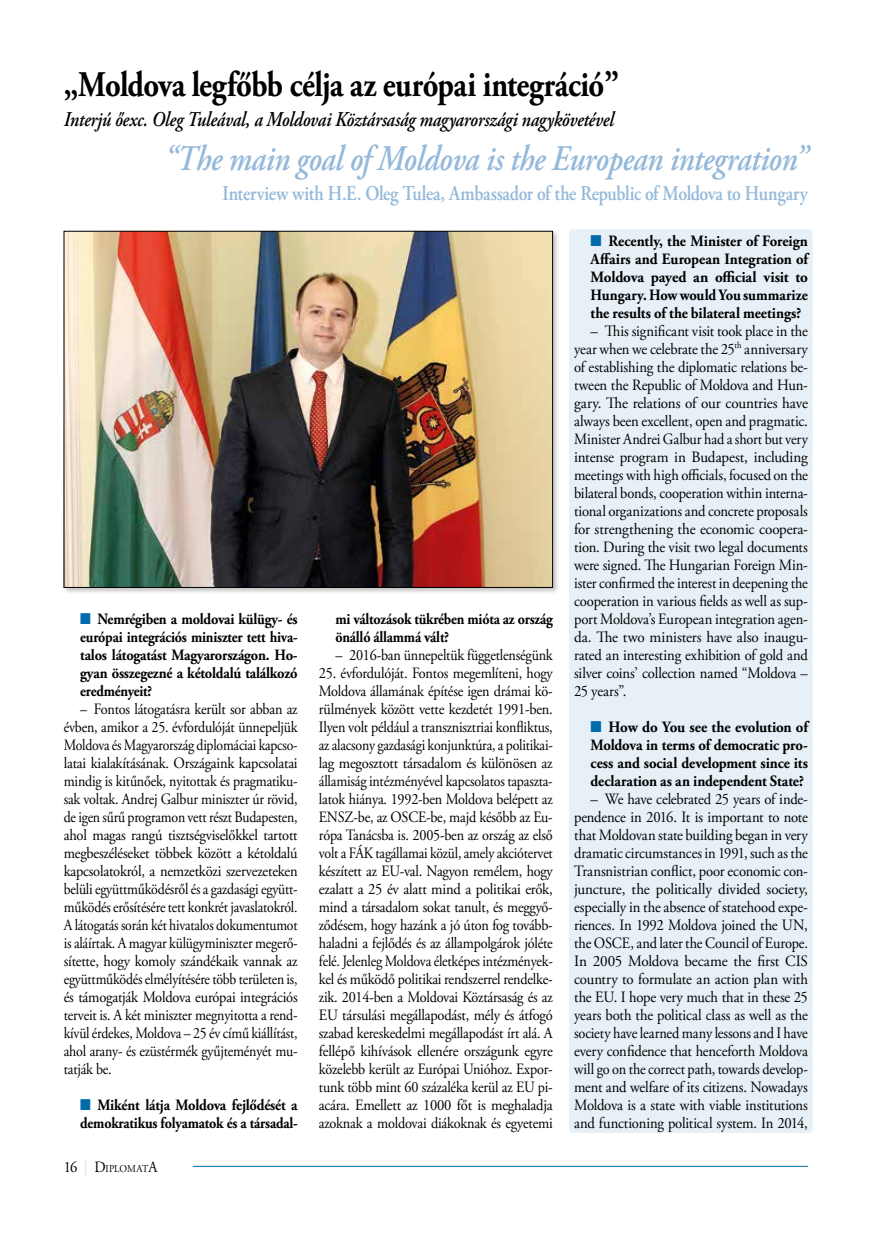
<style>
.page{position:relative;width:876px;height:1242px;background:#fff}
.page>*{position:absolute;margin:0;border:0;box-sizing:border-box;transform-origin:0 0}
.t1{font:italic 600 36px "Adobe Garamond Pro";letter-spacing:-.015em;color:#95b9db;scale:.85 1}
.t2{font:700 36px "Adobe Garamond Pro";letter-spacing:-.015em;color:#000;scale:.85 1}
.t3{font:italic 600 21px "Adobe Garamond Pro";letter-spacing:-.01em;color:#000;scale:.85 1}
.t4{font:600 21px "Adobe Garamond Pro";letter-spacing:-.015em;color:#95b9db;scale:.85 1}
.t5{font:15.75px/18px "Adobe Garamond Pro";letter-spacing:-.015em;color:#000;text-align:justify;scale:.93 1}
.t6{font:15.75px/18px "Adobe Garamond Pro";letter-spacing:-.015em;color:#000;text-align:justify;scale:.9 1}
.t7{font:15.75px/18px "Adobe Garamond Pro";letter-spacing:-.015em;color:#000;text-align:justify;scale:.89 1}
.t8{font:700 15.75px/18px "Adobe Garamond Pro";letter-spacing:-.015em;color:#000;text-align:justify;scale:.93 1}
.t9{font:700 15.75px/18px "Adobe Garamond Pro";letter-spacing:-.015em;color:#000;text-align:justify;scale:.91 1}
.t10{font:700 15.75px/18px "Adobe Garamond Pro";letter-spacing:-.015em;color:#000;text-align:justify;scale:.95 1}
.t11{font:700 15.75px/18px "Adobe Garamond Pro";letter-spacing:-.015em;color:#000;scale:.92 1}
.t12{font:700 15.75px/18px "Adobe Garamond Pro";letter-spacing:-.015em;color:#000;scale:.89 1}
.t13{font:10.5px "Adobe Garamond Pro";letter-spacing:-.005em;color:#000;scale:.92 1}
.s1{font-family:"Dixieland";font-weight:400;color:#006bab}
.s2{font-size:15.75px}
.s3{font-size:15.75px;color:#cadbed}
</style>
<div class="page">
<hr style="left:193px;top:1166px;width:615px;height:1px;background:#006bab">
<div style="left:574px;top:234px;width:243px;height:902px;background:#000;opacity:.25"></div>
<div style="left:569px;top:229px;width:243px;height:903px;background:#e6f0f6"></div>
<div style="left:62px;top:229px;width:499px;height:366px;background:#000;opacity:.25"></div>
<img style="left:66px;top:233px;width:485px;height:352px">
<h1 class="t2" style="left:64px;top:64px;width:654px">„Moldova legfőbb célja az európai integráció”</h1>
<h2 class="t3" style="left:64px;top:107px;width:649px">Interjú őexc. Oleg Tuleával, a Moldovai Köztársaság magyarországi nagykövetével</h2>
<h1 class="t1" style="left:164px;top:138px;width:759px">“The main goal of Moldova is the European integration”</h1>
<h2 class="t4" style="left:223px;top:181px;width:690px">Interview with H.E. Oleg Tulea, Ambassador of the Republic of Moldova to Hungary</h2>
<p class="t9" style="left:80px;top:610px;width:240px"><span class="s1">P</span> Nemrégiben a moldovai külügy- és európai integrációs miniszter tett hiva&shy;talos látogatást Magyarországon. Ho&shy;gyan összegezné a kétoldalú találkozó eredményeit?</p>
<p class="t7" style="left:64px;top:700px;width:264px;text-indent:17px">– Fontos látogatásra került sor abban az évben, amikor a 25. évfordulóját ünnepeljük Moldova és Magyarország diplomáciai kapcso&shy;latai kialakításának. Országaink kapcsolatai mindig is kitűnőek, nyitottak és pragmatiku&shy;sak voltak. Andrej Galbur miniszter úr rövid, de igen sűrű programon vett részt Budapesten, ahol magas rangú tisztségviselőkkel tartott megbeszéléseket többek között a kétoldalú kapcsolatokról, a nemzetközi szervezeteken belüli együttműködésről és a gazdasági együtt&shy;működés erősítésére tett konkrét javaslatokról.<br>A látogatás során két hivatalos dokumentumot is aláírtak. A magyar külügyminiszter megerő&shy;sítette, hogy komoly szándékaik vannak az együttműködés elmélyítésére több területen is, és támogatják Moldova európai integrációs terveit is. A két miniszter megnyitotta a rend&shy;kívül érdekes, Moldova – 25 év című kiállítást, ahol arany- és ezüstérmék gyűjteményét mu&shy;tatják be.</p>
<p class="t11" style="left:80px;top:1096px;width:238px"><span class="s1">P</span> Miként látja Moldova fejlődését a demokratikus folyamatok és a társadal-</p>
<p class="t13" style="left:64px;top:1162px;width:103px"><span class="s2">16</span> <span class="s3">|</span> <span class="s2">D</span>IPLOMAT<span class="s2">A</span></p>
<p class="t12" style="left:335px;top:610px;width:246px">mi változások tükrében mióta az ország önálló állammá vált?</p>
<p class="t6" style="left:335px;top:646px;width:243px">– 2016-ban ünnepeltük függetlenségünk</p>
<p class="t6" style="left:319px;top:664px;width:261px">25. évfordulóját. Fontos megemlíteni, hogy Moldova államának építése igen drámai kö&shy;rülmények között vette kezdetét 1991-ben.<br>Ilyen volt például a transznisztriai konfliktus, az alacsony gazdasági konjunktúra, a politikai&shy;lag megosztott társadalom és különösen az államiság intézményével kapcsolatos tapaszta&shy;latok hiánya. 1992-ben Moldova belépett az ENSZ-be, az OSCE-be, majd később az Eu&shy;rópa Tanácsba is. 2005-ben az ország az első volt a FÁK tagállamai közül, amely akciótervet készített az EU-val. Nagyon remélem, hogy ezalatt a 25 év alatt mind a politikai erők, mind a társadalom sokat tanult, és meggyő&shy;ződésem, hogy hazánk a jó úton fog tovább&shy;haladni a fejlődés és az állampolgárok jóléte felé. Jelenleg Moldova életképes intézmények&shy;kel és működő politikai rendszerrel rendelke&shy;zik. 2014-ben a Moldovai Köztársaság és az EU társulási megállapodást, mély és átfogó szabad kereskedelmi megállapodást írt alá. A fellépő kihívások ellenére országunk egyre közelebb került az Európai Unióhoz. Expor&shy;tunk több mint 60 százaléka kerül az EU pi&shy;acára. Emellett az 1000 főt is meghaladja azoknak a moldovai diákoknak és egyetemi</p>
<p class="t8" style="left:591px;top:232px;width:235px"><span class="s1">P</span> Recently, the Minister of Foreign Affairs and European Integration of Moldova payed an official visit to Hungary. How would You summarize the results of the bilateral meetings?</p>
<p class="t5" style="left:574px;top:322px;width:253px;text-indent:17px">– This significant visit took place in the year when we celebrate the 25<sup>th</sup> anniversary of establishing the diplomatic relations be&shy;tween the Republic of Moldova and Hun&shy;gary. The relations of our countries have always been excellent, open and pragmatic.<br>Minister Andrei Galbur had a short but very intense program in Budapest, including meetings with high officials, focused on the bilateral bonds, cooperation within interna&shy;tional organizations and concrete proposals for strengthening the economic coopera&shy;tion. During the visit two legal documents were signed. The Hungarian Foreign Min&shy;ister confirmed the interest in deepening the cooperation in various fields as well as sup&shy;port Moldova’s European integration agen&shy;da. The two ministers have also inaugu&shy;rated an interesting exhibition of gold and silver coins’ collection named “Moldova – 25 years”.</p>
<p class="t10" style="left:591px;top:718px;width:230px"><span class="s1">P</span> How do You see the evolution of Moldova in terms of democratic pro&shy;cess and social development since its declaration as an independent State?</p>
<p class="t5" style="left:574px;top:790px;width:253px;text-indent:17px">– We have celebrated 25 years of inde&shy;pendence in 2016. It is important to note that Moldovan state building began in very dramatic circumstances in 1991, such as the Transnistrian conflict, poor economic con&shy;juncture, the politically divided society, especially in the absence of statehood expe&shy;riences. In 1992 Moldova joined the UN, the OSCE, and later the Council of Europe.<br>In 2005 Moldova became the first CIS country to formulate an action plan with the EU. I hope very much that in these 25 years both the political class as well as the society have learned many lessons and I have every confidence that henceforth Moldova will go on the correct path, towards develop&shy;ment and welfare of its citizens. Nowadays Moldova is a state with viable institutions and functioning political system. In 2014,</p>
</div>
